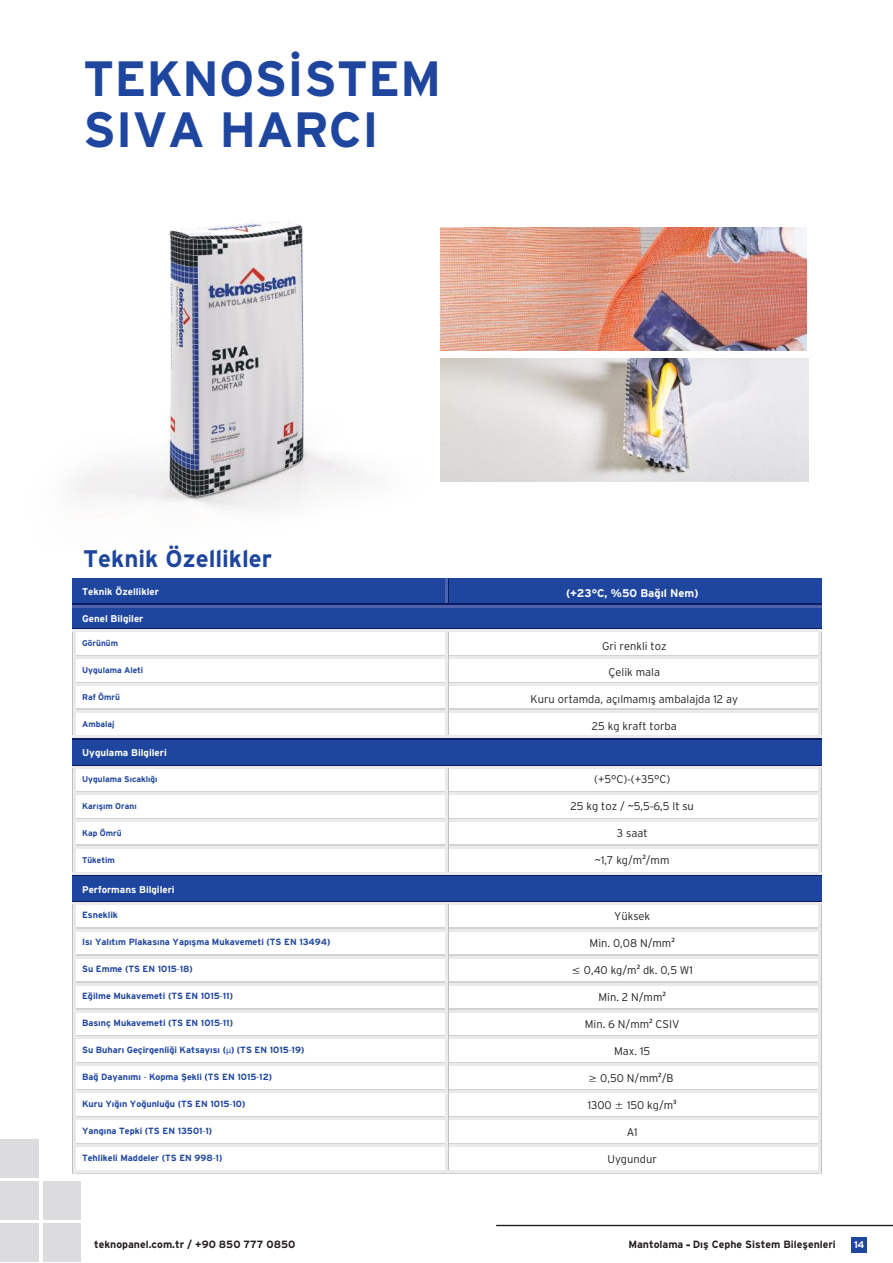
<style>
.page{position:relative;width:893px;height:1263px;background:#fff}
.page>*{position:absolute;margin:0;border:0;box-sizing:border-box;transform-origin:0 0}
.t1{font:49.5px/51px "Interstate Bold TR";color:#1f469f}
.t2{font:24px "Interstate Bold TR";color:#1f469f}
.t3{font:11.1px "Interstate Light TR";color:#241f1f}
.t4{font:11.1px "Interstate Bold TR";color:#fff}
.t5{font:10.5px "Interstate Bold TR";color:#241f1f}
.t6{font:9.75px "Interstate Bold TR";color:#fff}
.t7{font:700 9.75px "Interstate";color:#fff}
.t8{font:9px "Interstate Bold TR";color:#1f469f}
.t9{font:8.4px "Interstate Bold TR";color:#1f469f}
.s1{font-family:"Myriad Pro"}
.s2{font-family:"Iowan Old Style"}
</style>
<div class="page">
<img style="left:71px;top:222px;width:370px;height:288px">
<img style="left:441px;top:227px;width:366px;height:123px">
<img style="left:441px;top:358px;width:367px;height:123px">
<hr style="left:496px;top:1225px;width:397px;height:1px;background:#241f1f">
<div style="left:851px;top:1237px;width:15px;height:15px;background:#1f469f"></div>
<div style="left:72px;top:578px;width:750px;height:50px;background:#1f469f"></div>
<hr style="left:72px;top:628px;width:750px;height:2px;background:#0b1d60">
<hr style="left:72px;top:630px;width:750px;height:2px;background:#ebeaea">
<hr style="left:72px;top:764px;width:750px;height:3px;background:#0b1d60">
<hr style="left:72px;top:766px;width:750px;height:2px;background:#ebeaea">
<hr style="left:447px;top:578px;width:2px;height:26px;background:#0b1d60">
<hr style="left:445px;top:578px;width:2px;height:26px;background:#5061ad">
<div style="left:72px;top:739px;width:750px;height:26px;background:#1f469f"></div>
<hr style="left:72px;top:604px;width:750px;height:2px;background:#0b1d60">
<hr style="left:72px;top:605px;width:750px;height:2px;background:#5061ad">
<hr style="left:72px;top:655px;width:750px;height:2px;background:#d2d1d3">
<hr style="left:72px;top:657px;width:750px;height:2px;background:#ebeaea">
<hr style="left:72px;top:682px;width:750px;height:2px;background:#d2d1d3">
<hr style="left:72px;top:684px;width:750px;height:2px;background:#ebeaea">
<hr style="left:72px;top:709px;width:750px;height:2px;background:#d2d1d3">
<hr style="left:72px;top:710px;width:750px;height:2px;background:#ebeaea">
<hr style="left:447px;top:632px;width:2px;height:104px;background:#c0bfc1">
<hr style="left:445px;top:632px;width:2px;height:104px;background:#ebeaea">
<hr style="left:819px;top:632px;width:3px;height:104px;background:#c0bfc1">
<hr style="left:818px;top:632px;width:2px;height:104px;background:#ebeaea">
<hr style="left:72px;top:632px;width:3px;height:104px;background:#c0bfc1">
<hr style="left:74px;top:632px;width:2px;height:104px;background:#ebeaea">
<hr style="left:72px;top:737px;width:750px;height:2px;background:#0b1d60">
<hr style="left:72px;top:736px;width:750px;height:2px;background:#ebeaea">
<hr style="left:72px;top:901px;width:750px;height:2px;background:#0b1d60">
<hr style="left:72px;top:902px;width:750px;height:2px;background:#ebeaea">
<div style="left:72px;top:875px;width:750px;height:26px;background:#1f469f"></div>
<hr style="left:72px;top:791px;width:750px;height:2px;background:#d2d1d3">
<hr style="left:72px;top:793px;width:750px;height:2px;background:#ebeaea">
<hr style="left:72px;top:818px;width:750px;height:2px;background:#d2d1d3">
<hr style="left:72px;top:820px;width:750px;height:2px;background:#ebeaea">
<hr style="left:72px;top:845px;width:750px;height:2px;background:#d2d1d3">
<hr style="left:72px;top:846px;width:750px;height:2px;background:#ebeaea">
<hr style="left:447px;top:768px;width:2px;height:104px;background:#c0bfc1">
<hr style="left:445px;top:768px;width:2px;height:104px;background:#ebeaea">
<hr style="left:819px;top:768px;width:3px;height:104px;background:#c0bfc1">
<hr style="left:818px;top:768px;width:2px;height:104px;background:#ebeaea">
<hr style="left:72px;top:768px;width:3px;height:104px;background:#c0bfc1">
<hr style="left:74px;top:768px;width:2px;height:104px;background:#ebeaea">
<hr style="left:72px;top:954px;width:750px;height:3px;background:#d2d1d3">
<hr style="left:72px;top:956px;width:750px;height:2px;background:#ebeaea">
<hr style="left:72px;top:928px;width:750px;height:2px;background:#d2d1d3">
<hr style="left:72px;top:929px;width:750px;height:2px;background:#ebeaea">
<hr style="left:72px;top:981px;width:750px;height:3px;background:#d2d1d3">
<hr style="left:72px;top:983px;width:750px;height:2px;background:#ebeaea">
<hr style="left:72px;top:1009px;width:750px;height:2px;background:#d2d1d3">
<hr style="left:72px;top:1010px;width:750px;height:2px;background:#ebeaea">
<hr style="left:72px;top:1035px;width:750px;height:2px;background:#d2d1d3">
<hr style="left:72px;top:1037px;width:750px;height:2px;background:#ebeaea">
<hr style="left:72px;top:1062px;width:750px;height:2px;background:#d2d1d3">
<hr style="left:72px;top:1064px;width:750px;height:2px;background:#ebeaea">
<hr style="left:72px;top:1089px;width:750px;height:2px;background:#d2d1d3">
<hr style="left:72px;top:1091px;width:750px;height:2px;background:#ebeaea">
<hr style="left:72px;top:1116px;width:750px;height:2px;background:#d2d1d3">
<hr style="left:72px;top:1117px;width:750px;height:3px;background:#ebeaea">
<hr style="left:72px;top:1143px;width:750px;height:2px;background:#d2d1d3">
<hr style="left:72px;top:1144px;width:750px;height:2px;background:#ebeaea">
<hr style="left:447px;top:904px;width:2px;height:268px;background:#c0bfc1">
<hr style="left:445px;top:904px;width:2px;height:268px;background:#ebeaea">
<hr style="left:819px;top:904px;width:3px;height:270px;background:#c0bfc1">
<hr style="left:818px;top:904px;width:2px;height:270px;background:#ebeaea">
<hr style="left:72px;top:904px;width:3px;height:270px;background:#c0bfc1">
<hr style="left:74px;top:904px;width:2px;height:270px;background:#ebeaea">
<hr style="left:72px;top:874px;width:750px;height:2px;background:#0b1d60">
<hr style="left:72px;top:872px;width:750px;height:2px;background:#ebeaea">
<hr style="left:76px;top:1171px;width:742px;height:2px;background:#d2d1d3">
<hr style="left:76px;top:1170px;width:742px;height:2px;background:#ebeaea">
<div style="left:43px;top:1223px;width:38px;height:39px;background:#dcdbdd"></div>
<div style="left:1px;top:1223px;width:38px;height:39px;background:#dcdbdd"></div>
<div style="left:43px;top:1182px;width:38px;height:38px;background:#dcdbdd"></div>
<div style="left:1px;top:1182px;width:38px;height:38px;background:#dcdbdd"></div>
<div style="left:1px;top:1140px;width:38px;height:38px;background:#dcdbdd"></div>
<h1 class="t1" style="left:83px;top:53px;width:360px">TEKNOSİSTEM<br>SIVA HARCI</h1>
<h2 class="t2" style="left:83px;top:546px;width:191px">Teknik Özellikler</h2>
<p class="t6" style="left:82px;top:586px;width:78px">Teknik Özellikler</p>
<p class="t6" style="left:82px;top:613px;width:63px">Genel Bilgiler</p>
<p class="t9" style="left:82px;top:638px;width:38px">Görünüm</p>
<p class="t9" style="left:82px;top:665px;width:63px">Uygulama Aleti</p>
<p class="t9" style="left:82px;top:692px;width:39px">Raf Ömrü</p>
<p class="t9" style="left:82px;top:719px;width:34px">Ambalaj</p>
<p class="t6" style="left:82px;top:748px;width:86px">Uygulama Bilgileri</p>
<p class="t9" style="left:82px;top:775px;width:77px">Uygulama Sıcaklığı</p>
<p class="t9" style="left:82px;top:802px;width:56px">Karışım Oranı</p>
<p class="t9" style="left:82px;top:829px;width:41px">Kap Ömrü</p>
<p class="t9" style="left:82px;top:856px;width:34px">Tüketim</p>
<p class="t6" style="left:82px;top:884px;width:94px">Performans Bilgileri</p>
<p class="t8" style="left:82px;top:910px;width:37px">Esneklik</p>
<p class="t8" style="left:82px;top:937px;width:250px">Isı Yalıtım Plakasına Yapışma Mukavemeti (TS EN 13494)</p>
<p class="t8" style="left:82px;top:964px;width:112px">Su Emme (TS EN 1015<span class="s1">-</span>18)</p>
<p class="t8" style="left:82px;top:991px;width:152px">Eğilme Mukavemeti (TS EN 1015<span class="s1">-</span>11)</p>
<p class="t8" style="left:82px;top:1018px;width:152px">Basınç Mukavemeti (TS EN 1015<span class="s1">-</span>11)</p>
<p class="t8" style="left:82px;top:1045px;width:224px">Su Buharı Geçirgenliği Katsayısı (<span class="s1">μ</span>) (TS EN 1015<span class="s1">-</span>19)</p>
<p class="t8" style="left:82px;top:1072px;width:192px">Bağ Dayanımı <span class="s1">-</span> Kopma Şekli (TS EN 1015<span class="s1">-</span>12)</p>
<p class="t8" style="left:82px;top:1099px;width:165px">Kuru Yığın Yoğunluğu (TS EN 1015<span class="s1">-</span>10)</p>
<p class="t8" style="left:82px;top:1126px;width:132px">Yangına Tepki (TS EN 13501<span class="s1">-</span>1)</p>
<p class="t8" style="left:82px;top:1153px;width:142px">Tehlikeli Maddeler (TS EN 998<span class="s1">-</span>1)</p>
<p class="t5" style="left:94px;top:1238px;width:203px">teknopanel.com.tr / +90 850 777 0850</p>
<p class="t4" style="left:566px;top:587px;width:134px">(+23°C, %50 Bağıl Nem)</p>
<p class="t3" style="left:602px;top:640px;width:66px">Gri renkli toz</p>
<p class="t3" style="left:609px;top:666px;width:53px">Çelik mala</p>
<p class="t3" style="left:531px;top:693px;width:209px">Kuru ortamda, açılmamış ambalajda 12 ay</p>
<p class="t3" style="left:592px;top:720px;width:87px">25 kg kraft torba</p>
<p class="t3" style="left:594px;top:773px;width:78px">(+5°C)<span class="s1">-</span>(+35°C)</p>
<p class="t3" style="left:570px;top:800px;width:125px">25 kg toz / ~5,5<span class="s1">-</span>6,5 lt su</p>
<p class="t3" style="left:617px;top:827px;width:32px">3 saat</p>
<p class="t3" style="left:595px;top:854px;width:76px">~1,7 kg/m<span class="s1">²</span>/mm</p>
<p class="t3" style="left:614px;top:910px;width:38px">Yüksek</p>
<p class="t3" style="left:590px;top:937px;width:87px">Min. 0,08 N/mm<span class="s1">²</span></p>
<p class="t3" style="left:571px;top:964px;width:123px"><span class="s2">≤</span> 0,40 kg/m<span class="s1">²</span> dk. 0,5 W1</p>
<p class="t3" style="left:598px;top:991px;width:69px">Min. 2 N/mm<span class="s1">²</span></p>
<p class="t3" style="left:585px;top:1018px;width:96px">Min. 6 N/mm<span class="s1">²</span> CSIV</p>
<p class="t3" style="left:614px;top:1045px;width:38px">Max. 15</p>
<p class="t3" style="left:588px;top:1072px;width:87px"><span class="s2">≥</span> 0,50 N/mm<span class="s1">²</span>/B</p>
<p class="t3" style="left:588px;top:1099px;width:90px">1300 <span class="s2">±</span> 150 kg/m<span class="s1">³</span></p>
<p class="t3" style="left:627px;top:1126px;width:13px">A1</p>
<p class="t3" style="left:607px;top:1153px;width:51px">Uygundur</p>
<p class="t5" style="left:628px;top:1239px;width:209px">Mantolama <span class="s1">-</span> Dış Cephe Sistem Bileşenleri</p>
<p class="t7" style="left:854px;top:1239px;width:12px">14</p>
</div>
